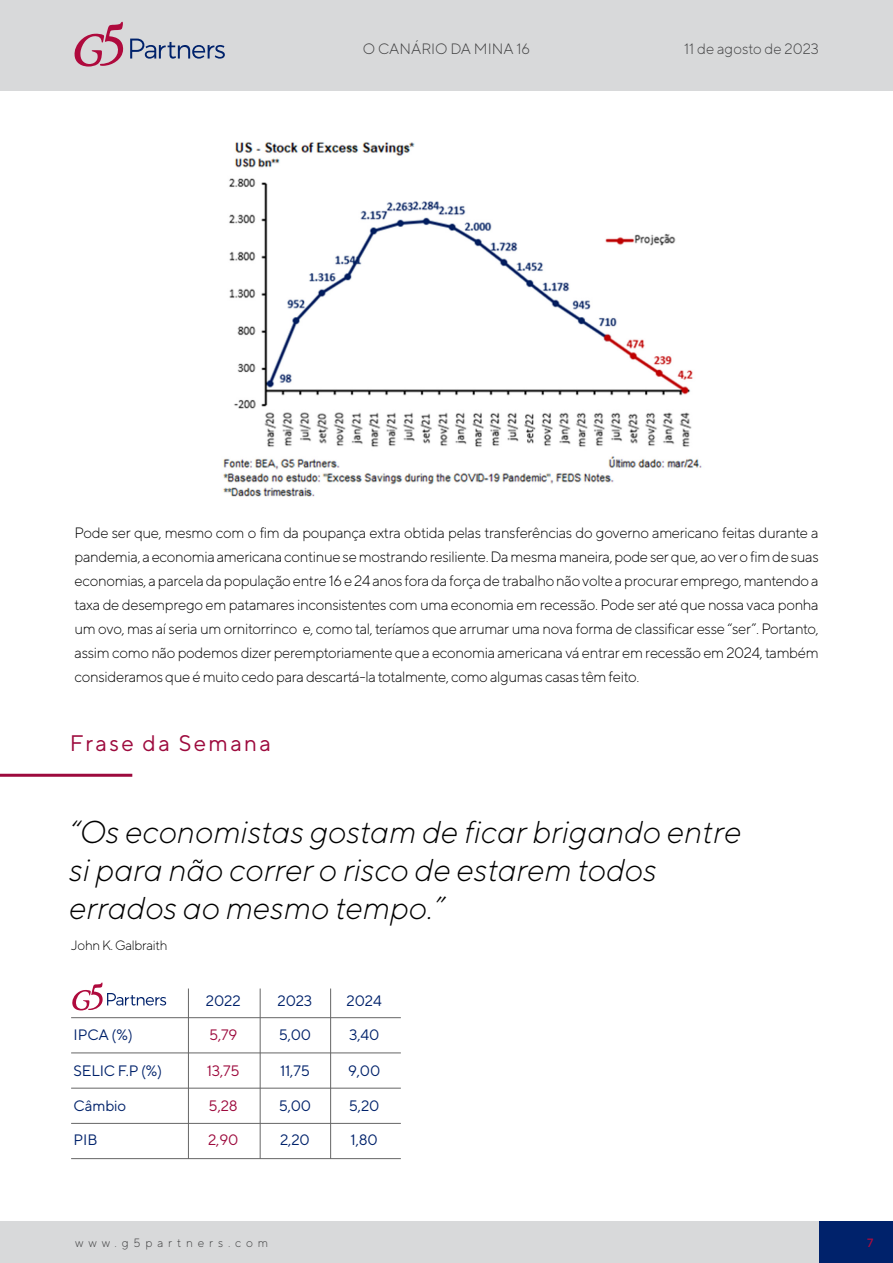
<style>
.page{position:relative;width:893px;height:1263px;background:#fff}
.page>*{position:absolute;margin:0;border:0;box-sizing:border-box;transform-origin:0 0}
.t1{font:italic 300 31.5px/37.8px "TT Norms";color:#000}
.t2{font:22.5px "TT Norms";letter-spacing:.1em;color:#9d0a3d}
.t3{font:15.15px "TT Norms";letter-spacing:-.01em;color:#00226b}
.t4{font:15.15px "TT Norms";letter-spacing:-.01em;color:#9d0a3d}
.t5{font:300 15px/24px "TT Norms";letter-spacing:-.025em;color:#000;text-align:justify}
.t6{font:300 15px "TT Norms";color:#404041}
.t7{font:300 13.5px "TT Norms";letter-spacing:-.025em;color:#000}
.t8{font:300 12px "TT Norms";letter-spacing:.4em;color:#404041}
.t9{font:500 12px "TT Norms";color:#af0a3d}
</style>
<div class="page">
<div style="left:0;top:1222px;width:893px;height:41px;background:#d8d9da"></div>
<div style="left:819px;top:1222px;width:74px;height:41px;background:#00226b"></div>
<div style="left:0;top:0;width:893px;height:90px;background:#d8d9da"></div>
<svg style="left:130px;top:39px;width:95px;height:20px"></svg>
<svg style="left:74px;top:22px;width:49px;height:45px"></svg>
<img style="left:223px;top:142px;width:479px;height:355px">
<hr style="left:0;top:774px;width:132px;height:3px;background:#9d0a3d">
<hr style="left:188px;top:988px;width:1px;height:171px;background:#666">
<hr style="left:260px;top:988px;width:1px;height:171px;background:#666">
<hr style="left:330px;top:988px;width:1px;height:171px;background:#666">
<hr style="left:71px;top:1017px;width:330px;height:1px;background:#666">
<hr style="left:71px;top:1053px;width:330px;height:1px;background:#666">
<hr style="left:71px;top:1088px;width:330px;height:1px;background:#666">
<hr style="left:71px;top:1123px;width:330px;height:1px;background:#666">
<hr style="left:71px;top:1158px;width:330px;height:1px;background:#666">
<svg style="left:72px;top:982px;width:94px;height:28px"></svg>
<p class="t6" style="left:363px;top:40px;width:169px">O CANÁRIO DA MINA 16</p>
<p class="t6" style="left:684px;top:40px;width:137px">11 de agosto de 2023</p>
<p class="t5" style="left:75px;top:521px;width:746px">Pode ser que, mesmo com o fim da poupança extra obtida pelas transferências do governo americano feitas durante a pandemia, a economia americana continue se mostrando resiliente. Da mesma maneira, pode ser que, ao ver o fim de suas economias, a parcela da população entre 16 e 24 anos fora da força de trabalho não volte a procurar emprego, mantendo a taxa de desemprego em patamares inconsistentes com uma economia em recessão. Pode ser até que nossa vaca ponha um ovo, mas aí seria um ornitorrinco e, como tal, teríamos que arrumar uma nova forma de classificar esse “ser”. Portanto, assim como não podemos dizer peremptoriamente que a economia americana vá entrar em recessão em 2024, também consideramos que é muito cedo para descartá-la totalmente, como algumas casas têm feito.</p>
<h2 class="t2" style="left:70px;top:730px;width:203px">Frase da Semana</h2>
<h1 class="t1" style="left:69px;top:813px;width:674px">“Os economistas gostam de ficar brigando entre si para não correr o risco de estarem todos errados ao mesmo tempo.”</h1>
<p class="t7" style="left:71px;top:937px;width:98px">John K. Galbraith</p>
<p class="t3" style="left:74px;top:1026px;width:61px">IPCA (%)</p>
<p class="t3" style="left:74px;top:1061px;width:90px">SELIC F.P (%)</p>
<p class="t3" style="left:74px;top:1096px;width:54px">Câmbio</p>
<p class="t3" style="left:74px;top:1130px;width:25px">PIB</p>
<p class="t3" style="left:206px;top:992px;width:36px">2022</p>
<p class="t4" style="left:209px;top:1026px;width:30px">5,79</p>
<p class="t4" style="left:207px;top:1061px;width:35px">13,75</p>
<p class="t4" style="left:209px;top:1096px;width:31px">5,28</p>
<p class="t4" style="left:208px;top:1130px;width:32px">2,90</p>
<p class="t3" style="left:278px;top:992px;width:36px">2023</p>
<p class="t3" style="left:279px;top:1026px;width:34px">5,00</p>
<p class="t3" style="left:280px;top:1061px;width:31px">11,75</p>
<p class="t3" style="left:279px;top:1096px;width:34px">5,00</p>
<p class="t3" style="left:280px;top:1130px;width:31px">2,20</p>
<p class="t3" style="left:347px;top:992px;width:37px">2024</p>
<p class="t3" style="left:349px;top:1026px;width:32px">3,40</p>
<p class="t3" style="left:348px;top:1061px;width:34px">9,00</p>
<p class="t3" style="left:349px;top:1096px;width:32px">5,20</p>
<p class="t3" style="left:351px;top:1130px;width:29px">1,80</p>
<p class="t8" style="left:75px;top:1235px;width:195px">www.g5partners.com</p>
<p class="t9" style="left:867px;top:1235px;width:8px">7</p>
</div>
